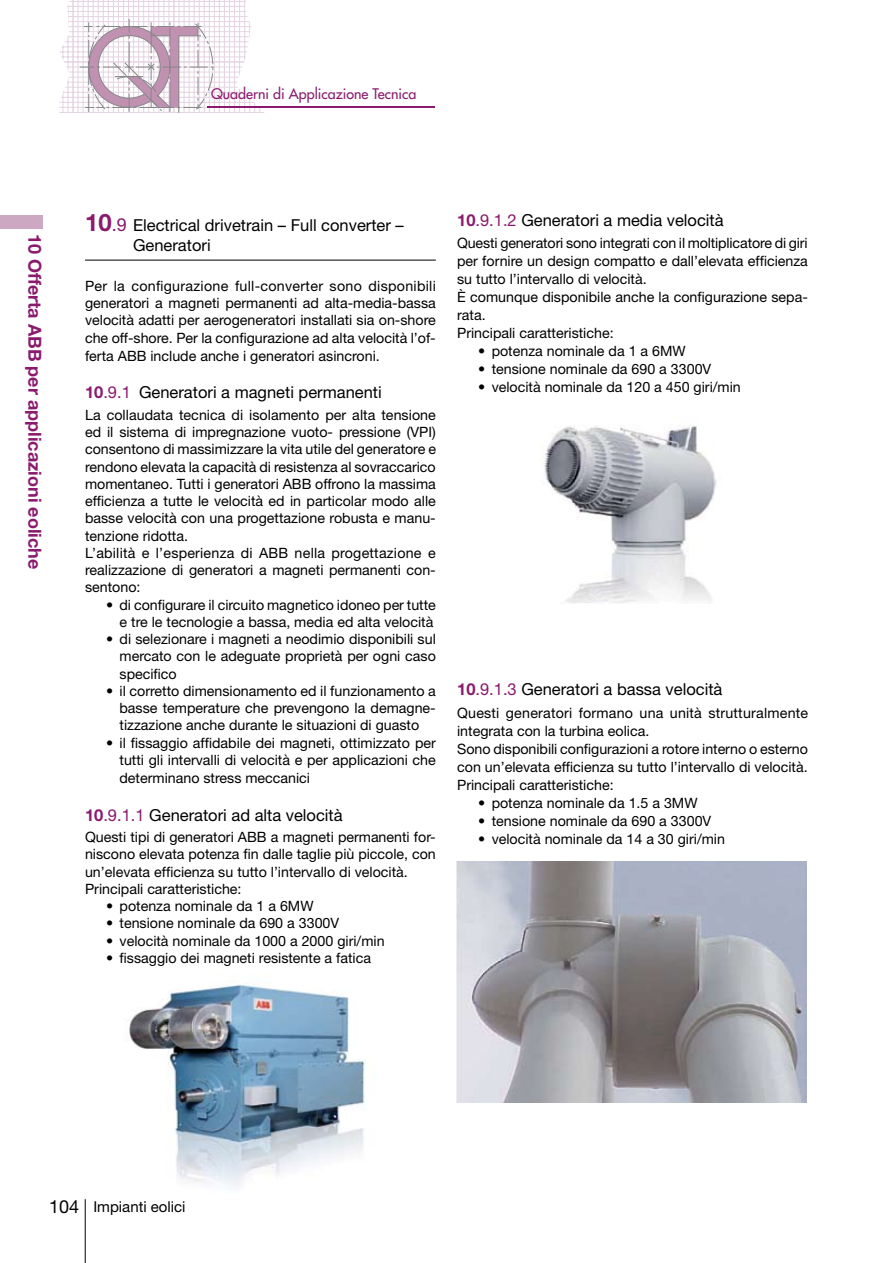
<style>
.page{position:relative;width:893px;height:1263px;background:#fff}
.page>*{position:absolute;margin:0;border:0;box-sizing:border-box;transform-origin:0 0}
.t1{font:700 18px "Helvetica Neue";color:#8a1a6e}
.t2{font:18px "Helvetica Neue";color:#000}
.t3{font:16.5px/19.8px "Helvetica Neue";color:#000}
.t4{font:15px "Helvetica Neue";color:#000}
.t5{font:14.25px/17.2px "Helvetica Neue";color:#000;text-align:justify}
.t6{font:14.25px "Futura";color:#8a1a6e}
.s1{font-weight:700;font-size:24px;color:#8a1a6e}
.s2{font-size:18px;color:#8a1a6e}
.s3{font-weight:700;color:#8a1a6e}
.s4{color:#8a1a6e}
</style>
<div class="page">
<hr style="left:85px;top:1199px;width:1px;height:64px;background:#000">
<hr style="left:208px;top:106px;width:227px;height:1px;background:#8a1a6e">
<svg style="left:59px;top:0;width:212px;height:113px"></svg>
<div style="left:0;top:215px;width:43px;height:13px;background:#cca8c2"></div>
<hr style="left:85px;top:260px;width:351px;height:1px;background:#000">
<img style="left:127px;top:984px;width:239px;height:206px">
<img style="left:543px;top:425px;width:174px;height:178px">
<img style="left:456px;top:862px;width:351px;height:240px">
<p class="t6" style="left:211px;top:85px;width:207px">Quaderni di Applicazione Tecnica</p>
<p class="t1" style="left:46px;top:234px;width:337px;rotate:90deg">10 Offerta ABB per applicazioni eoliche</p>
<p class="t3" style="left:133px;top:215px;width:272px;text-indent:-48px"><span class="s1">10</span><span class="s2">.9</span> Electrical drivetrain – Full converter –<br>Generatori</p>
<p class="t5" style="left:85px;top:277px;width:352px">Per la configurazione full-converter sono disponibili generatori a magneti permanenti ad alta-media-bassa velocità adatti per aerogeneratori installati sia on-shore che off-shore. Per la configurazione ad alta velocità l’of&shy;ferta ABB include anche i generatori asincroni.</p>
<p class="t3" style="left:85px;top:382px;width:298px"><span class="s3">10</span><span class="s4">.9.1</span> Generatori a magneti permanenti</p>
<p class="t5" style="left:85px;top:406px;width:352px;text-align:left">La collaudata tecnica di isolamento per alta tensione ed il sistema di impregnazione vuoto- pressione (VPI) consentono di massimizzare la vita utile del generatore e rendono elevata la capacità di resistenza al sovraccarico momentaneo. Tutti i generatori ABB offrono la massima efficienza a tutte le velocità ed in particolar modo alle basse velocità con una progettazione robusta e manu&shy;tenzione ridotta.<br>L’abilità e l’esperienza di ABB nella progettazione e realizzazione di generatori a magneti permanenti con&shy;sentono:</p>
<p class="t5" style="left:106px;top:596px;width:331px;text-align:right">• di configurare il circuito magnetico idoneo per tutte e tre le tecnologie a bassa, media ed alta velocità</p>
<p class="t5" style="left:120px;top:630px;width:318px;text-indent:-13px">• di selezionare i magneti a neodimio disponibili sul mercato con le adeguate proprietà per ogni caso specifico</p>
<p class="t5" style="left:120px;top:682px;width:318px;text-indent:-13px">• il corretto dimensionamento ed il funzionamento a basse temperature che prevengono la demagne&shy;tizzazione anche durante le situazioni di guasto</p>
<p class="t5" style="left:120px;top:733px;width:318px;line-height:17.7px;text-indent:-14px">• il fissaggio affidabile dei magneti, ottimizzato per tutti gli intervalli di velocità e per applicazioni che determinano stress meccanici</p>
<p class="t3" style="left:85px;top:805px;width:259px"><span class="s3">10</span><span class="s4">.9.1.1</span> Generatori ad alta velocità</p>
<p class="t5" style="left:85px;top:828px;width:352px;text-align:left">Questi tipi di generatori ABB a magneti permanenti for&shy;niscono elevata potenza fin dalle taglie più piccole, con un’elevata efficienza su tutto l’intervallo di velocità.<br>Principali caratteristiche:</p>
<p class="t5" style="left:106px;top:897px;width:209px">• potenza nominale da 1 a 6MW</p>
<p class="t5" style="left:106px;top:914px;width:235px">• tensione nominale da 690 a 3300V</p>
<p class="t5" style="left:106px;top:932px;width:280px">• velocità nominale da 1000 a 2000 giri/min</p>
<p class="t5" style="left:106px;top:949px;width:267px">• fissaggio dei magneti resistente a fatica</p>
<p class="t3" style="left:457px;top:210px;width:268px"><span class="s3">10</span><span class="s4">.9.1.2</span> Generatori a media velocità</p>
<p class="t5" style="left:457px;top:234px;width:352px;line-height:18px;text-align:left">Questi generatori sono integrati con il moltiplicatore di giri per fornire un design compatto e dall’elevata efficienza su tutto l’intervallo di velocità.<br>È comunque disponibile anche la configurazione sepa&shy;rata.<br>Principali caratteristiche:</p>
<p class="t5" style="left:478px;top:342px;width:209px">• potenza nominale da 1 a 6MW</p>
<p class="t5" style="left:478px;top:360px;width:235px">• tensione nominale da 690 a 3300V</p>
<p class="t5" style="left:478px;top:378px;width:264px">• velocità nominale da 120 a 450 giri/min</p>
<p class="t3" style="left:457px;top:679px;width:267px"><span class="s3">10</span><span class="s4">.9.1.3</span> Generatori a bassa velocità</p>
<p class="t5" style="left:457px;top:703px;width:352px;line-height:18px;text-align:left">Questi generatori formano una unità strutturalmente integrata con la turbina eolica.<br>Sono disponibili configurazioni a rotore interno o esterno con un’elevata efficienza su tutto l’intervallo di velocità.<br>Principali caratteristiche:</p>
<p class="t5" style="left:478px;top:794px;width:221px">• potenza nominale da 1.5 a 3MW</p>
<p class="t5" style="left:478px;top:812px;width:235px">• tensione nominale da 690 a 3300V</p>
<p class="t5" style="left:478px;top:830px;width:248px">• velocità nominale da 14 a 30 giri/min</p>
<p class="t2" style="left:49px;top:1196px;width:32px">104</p>
<p class="t4" style="left:93px;top:1198px;width:94px">Impianti eolici</p>
</div>
